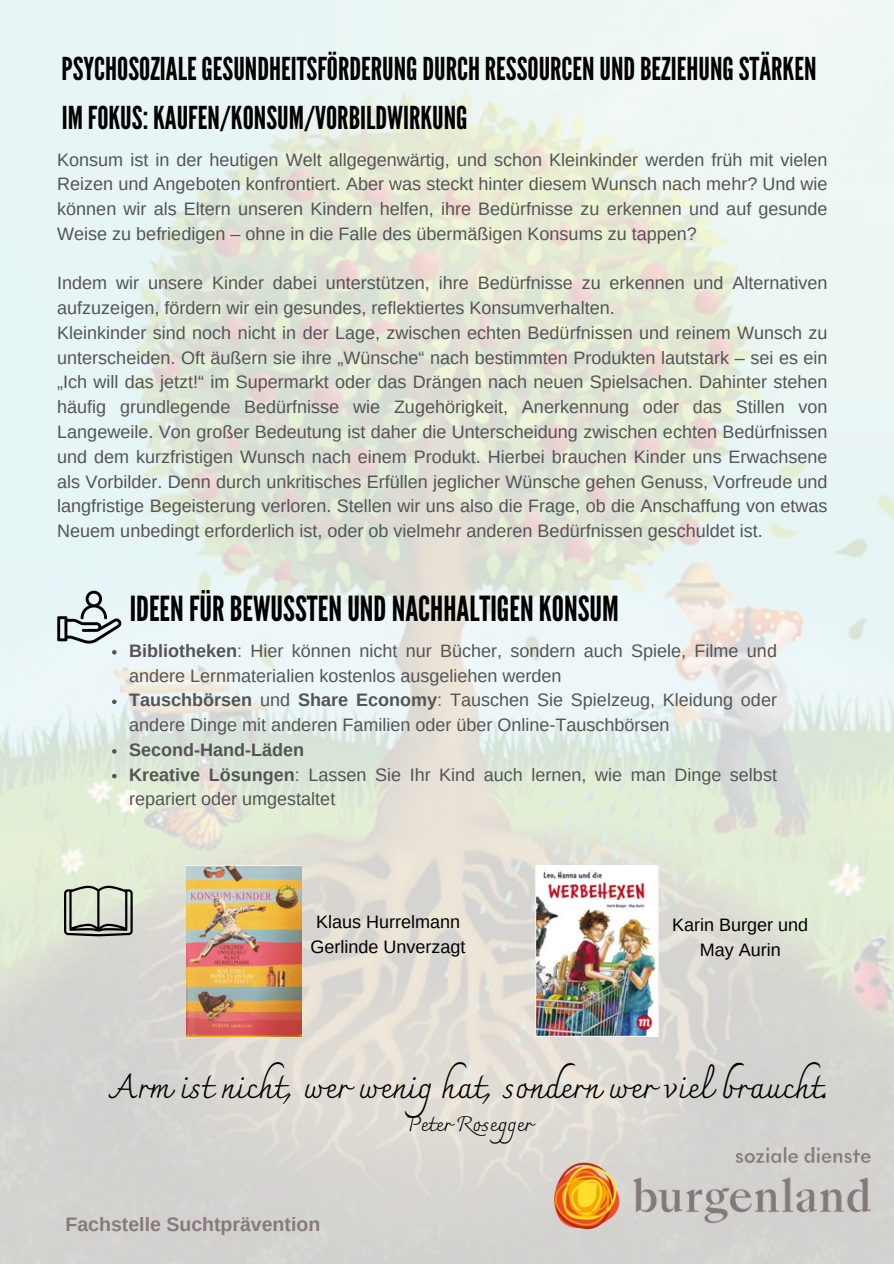
<style>
.page{position:relative;width:894px;height:1264px;background:#fff}
.page>*{position:absolute;margin:0;border:0;box-sizing:border-box;transform-origin:0 0}
.t1{font:34.5px "League Gothic";color:#000}
.t2{font:33px "Charmonman";color:#000}
.t3{font:31.5px "League Gothic";color:#000}
.t4{font:21px "Charmonman";color:#000}
.t5{font:700 19.5px "Arimo";color:#867b7a}
.t6{font:18px/24.8px "Arimo";color:#545454}
.t7{font:18px "Arimo";color:#000}
.t8{font:700 18px "Arimo";color:#545454}
.s1{font-weight:700}
</style>
<div class="page">
<img style="left:0;top:0;width:893px;height:1263px">
<img style="left:554px;top:1147px;width:315px;height:81px">
<svg style="left:57px;top:590px;width:64px;height:53px;background:#b2bcbd"></svg>
<svg style="left:64px;top:885px;width:69px;height:51px;background:#a1a699"></svg>
<img style="left:187px;top:865px;width:114px;height:171px">
<img style="left:535px;top:865px;width:123px;height:171px">
<svg style="left:112px;top:650px;width:4px;height:4px"></svg>
<svg style="left:112px;top:699px;width:4px;height:5px"></svg>
<svg style="left:112px;top:749px;width:4px;height:4px"></svg>
<svg style="left:112px;top:773px;width:4px;height:5px"></svg>
<p class="t3" style="left:62px;top:51px;width:756px">PSYCHOSOZIALEGESUNDHEITSFÖRDERUNGDURCHRESSOURCENUNDBEZIEHUNGSTÄRKEN</p>
<p class="t3" style="left:62px;top:100px;width:407px">IM FOKUS:KAUFEN/KONSUM/VORBILDWIRKUNG</p>
<p class="t6" style="left:57px;top:147px;width:771px;text-align:justify">Konsum ist in der heutigen Welt allgegenwärtig, und schon Kleinkinder werden früh mit vielen Reizen und Angeboten konfrontiert. Aber was steckt hinter diesem Wunsch nach mehr? Und wie können wir als Eltern unseren Kindern helfen, ihre Bedürfnisse zu erkennen und auf gesunde Weise zu befriedigen – ohne in die Falle des übermäßigen Konsums zu tappen?</p>
<p class="t6" style="left:57px;top:271px;width:771px">Indem wir unsere Kinder dabei unterstützen, ihre Bedürfnisse zu erkennen und Alternativen aufzuzeigen, fördern wir ein gesundes, reflektiertes Konsumverhalten.</p>
<h1 class="t6" style="left:57px;top:320px;width:771px;text-align:justify">Kleinkinder sind noch nicht in der Lage, zwischen echten Bedürfnissen und reinem Wunsch zu unterscheiden. Oft äußern sie ihre „Wünsche“ nach bestimmten Produkten lautstark – sei es ein „Ich will das jetzt!“ im Supermarkt oder das Drängen nach neuen Spielsachen. Dahinter stehen häufig grundlegende Bedürfnisse wie Zugehörigkeit, Anerkennung oder das Stillen von Langeweile. Von großer Bedeutung ist daher die Unterscheidung zwischen echten Bedürfnissen und dem kurzfristigen Wunsch nach einem Produkt. Hierbei brauchen Kinder uns Erwachsene als Vorbilder. Denn durch unkritisches Erfüllen jeglicher Wünsche gehen Genuss, Vorfreude und langfristige Begeisterung verloren. Stellen wir uns also die Frage, ob die Anschaffung von etwas Neuem unbedingt erforderlich ist, oder ob vielmehr anderen Bedürfnissen geschuldet ist.</h1>
<p class="t1" style="left:130px;top:589px;width:490px">IDEENFÜRBEWUSSTENUNDNACHHALTIGENKONSUM</p>
<p class="t6" style="left:129px;top:638px;width:649px"><span class="s1">Bibliotheken</span>: Hier können nicht nur Bücher, sondern auch Spiele, Filme und andere Lernmaterialien kostenlos ausgeliehen werden</p>
<p class="t6" style="left:129px;top:687px;width:649px"><span class="s1">Tauschbörsen</span> und <span class="s1">Share Economy</span>: Tauschen Sie Spielzeug, Kleidung oder andere Dinge mit anderen Familien oder über Online-Tauschbörsen</p>
<p class="t8" style="left:129px;top:739px;width:176px">Second-Hand-Läden</p>
<p class="t6" style="left:129px;top:762px;width:649px"><span class="s1">Kreative Lösungen</span>: Lassen Sie Ihr Kind auch lernen, wie man Dinge selbst repariert oder umgestaltet</p>
<p class="t7" style="left:316px;top:911px;width:146px">Klaus Hurrelmann</p>
<p class="t7" style="left:310px;top:936px;width:156px">Gerlinde Unverzagt</p>
<p class="t7" style="left:672px;top:914px;width:137px">Karin Burger und</p>
<h2 class="t7" style="left:699px;top:939px;width:82px">May Aurin</h2>
<p class="t2" style="left:111px;top:1066px;width:718px">Arm ist nicht, wer wenig hat, sondern wer viel braucht.</p>
<p class="t4" style="left:407px;top:1111px;width:127px">Peter Rosegger</p>
<p class="t5" style="left:66px;top:1213px;width:256px">Fachstelle Suchtprävention</p>
</div>
